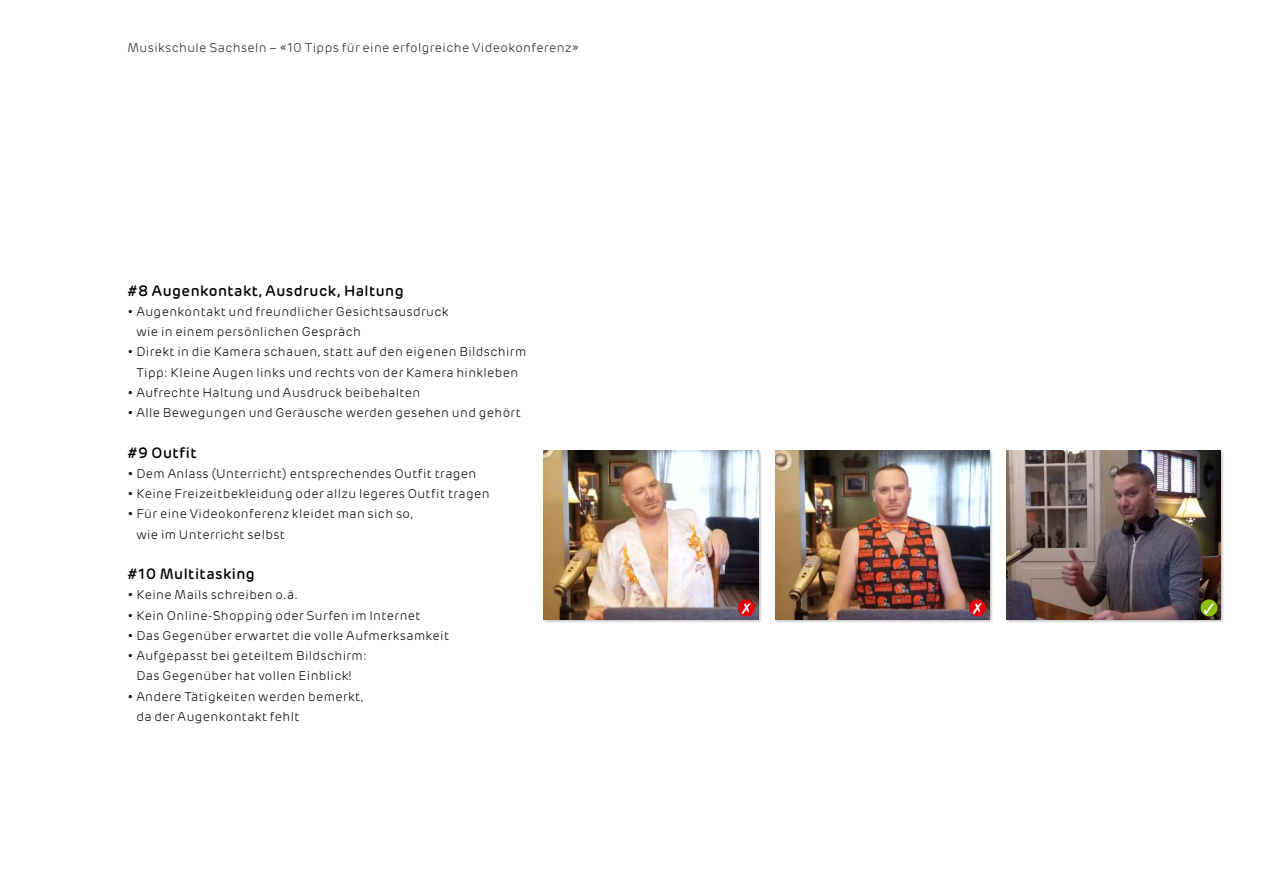
<style>
.page{position:relative;width:1263px;height:893px;background:#fff}
.page>*{position:absolute;margin:0;border:0;box-sizing:border-box;transform-origin:0 0}
.t1{font:500 15px "Rubrik";letter-spacing:.03em;color:#000}
.t2{font:300 12.75px/20.2px "Rubrik";letter-spacing:.03em;color:#000}
.t3{font:300 12.75px "Rubrik";letter-spacing:.03em;color:#242423}
</style>
<div class="page">
<div style="left:543px;top:450px;width:219px;height:174px;background:#000;opacity:.25"></div>
<img style="left:544px;top:450px;width:214px;height:170px">
<div style="left:774px;top:450px;width:219px;height:174px;background:#000;opacity:.25"></div>
<img style="left:775px;top:450px;width:214px;height:170px">
<div style="left:1006px;top:450px;width:218px;height:174px;background:#000;opacity:.25"></div>
<img style="left:1006px;top:450px;width:215px;height:170px">
<div style="left:738px;top:599px;width:17px;height:17px;background:#e7000e;border-radius:50%"></div>
<div style="left:969px;top:599px;width:17px;height:17px;background:#e7000e;border-radius:50%"></div>
<div style="left:1200px;top:599px;width:17px;height:17px;background:#8bbd0d;border-radius:50%"></div>
<p class="t3" style="left:128px;top:40px;width:453px">Musikschule Sachseln – «10 Tipps für eine erfolgreiche Videokonferenz»</p>
<p class="t1" style="left:128px;top:281px;width:278px">#8 Augenkontakt, Ausdruck, Haltung</p>
<p class="t2" style="left:136px;top:302px;width:314px;text-indent:-9px">• Augenkontakt und freundlicher Gesichtsausdruck wie in einem persönlichen Gespräch</p>
<p class="t2" style="left:128px;top:342px;width:400px;text-align:center">• Direkt in die Kamera schauen, statt auf den eigenen Bildschirm<br>Tipp: Kleine Augen links und rechts von der Kamera hinkleben</p>
<p class="t2" style="left:128px;top:383px;width:294px">• Aufrechte Haltung und Ausdruck beibehalten</p>
<p class="t2" style="left:128px;top:403px;width:395px">• Alle Bewegungen und Geräusche werden gesehen und gehört</p>
<p class="t1" style="left:128px;top:443px;width:71px">#9 Outfit</p>
<p class="t2" style="left:128px;top:464px;width:350px">• Dem Anlass (Unterricht) entsprechendes Outfit tragen</p>
<p class="t2" style="left:128px;top:484px;width:364px">• Keine Freizeitbekleidung oder allzu legeres Outfit tragen</p>
<p class="t2" style="left:136px;top:504px;width:278px;text-indent:-9px">• Für eine Videokonferenz kleidet man sich so, wie im Unterricht selbst</p>
<p class="t1" style="left:128px;top:565px;width:129px">#10 Multitasking</p>
<p class="t2" style="left:128px;top:585px;width:172px">• Keine Mails schreiben o.ä.</p>
<p class="t2" style="left:128px;top:605px;width:295px">• Kein Online-Shopping oder Surfen im Internet</p>
<p class="t2" style="left:128px;top:626px;width:323px">• Das Gegenüber erwartet die volle Aufmerksamkeit</p>
<p class="t2" style="left:128px;top:646px;width:241px;text-align:center">• Aufgepasst bei geteiltem Bildschirm:<br>Das Gegenüber hat vollen Einblick!</p>
<p class="t2" style="left:136px;top:686px;width:229px;text-indent:-9px">• Andere Tätigkeiten werden bemerkt, da der Augenkontakt fehlt</p>
</div>
